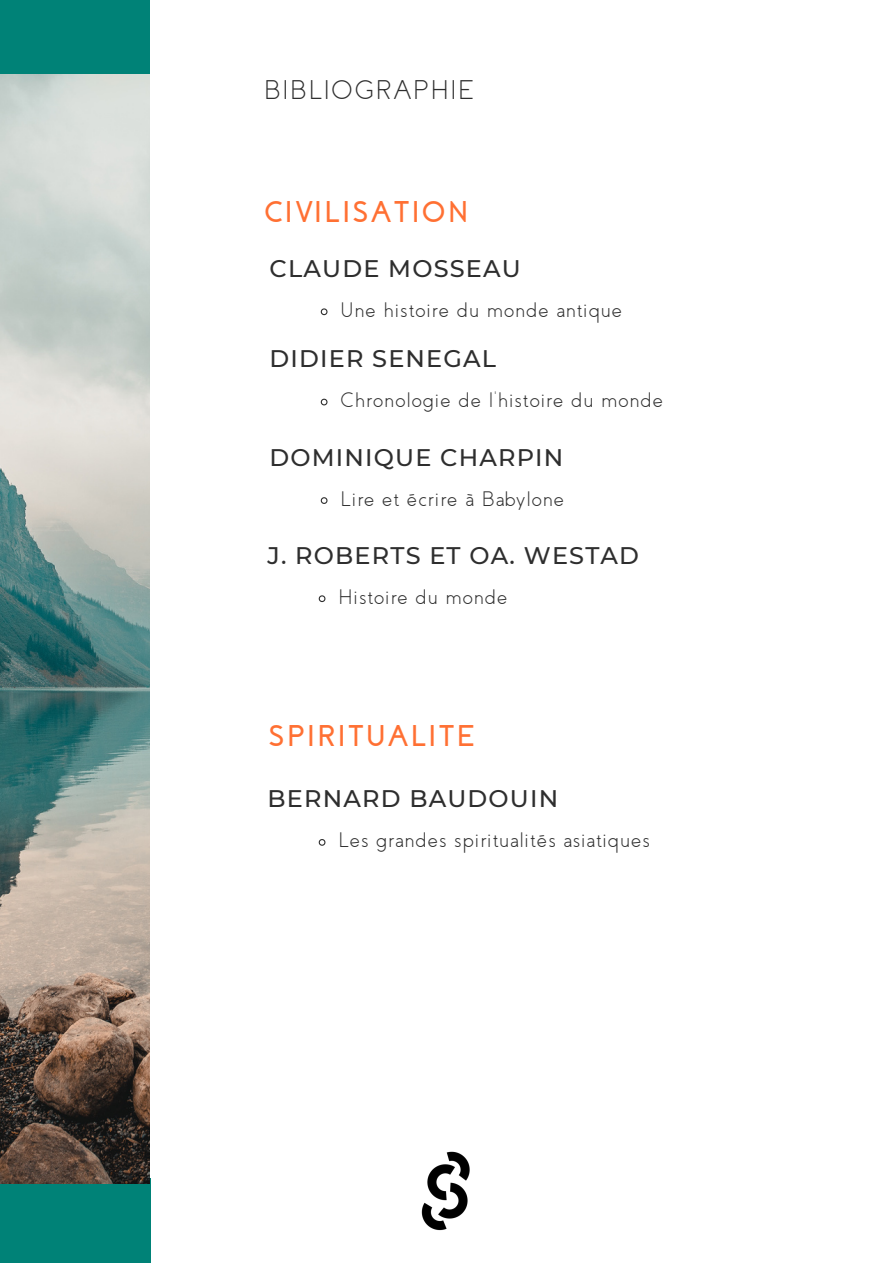
<style>
.page{position:relative;width:893px;height:1264px;background:#fff}
.page>*{position:absolute;margin:0;border:0;box-sizing:border-box;transform-origin:0 0}
.t1{font:700 30px "Coves";letter-spacing:.08em;color:#ff7033}
.t2{font:300 27px "Coves";letter-spacing:.085em;color:#2e2e2e}
.t3{font:500 24px "Montserrat";letter-spacing:.05em;color:#2e2e2e}
.t4{font:300 21px "Coves";letter-spacing:.065em;color:#2e2e2e}
</style>
<div class="page">
<div style="left:0;top:0;width:150px;height:82px;background:#008277"></div>
<div style="left:0;top:1177px;width:150px;height:85px;background:#008277"></div>
<svg style="left:320px;top:308px;width:8px;height:8px"></svg>
<svg style="left:320px;top:398px;width:8px;height:8px"></svg>
<svg style="left:320px;top:497px;width:8px;height:7px"></svg>
<svg style="left:318px;top:595px;width:8px;height:8px"></svg>
<img style="left:0;top:75px;width:150px;height:1108px">
<svg style="left:318px;top:839px;width:8px;height:7px"></svg>
<img style="left:421px;top:1151px;width:49px;height:80px">
<p class="t2" style="left:264px;top:76px;width:210px">BIBLIOGRAPHIE</p>
<h1 class="t1" style="left:264px;top:196px;width:206px">CIVILISATION</h1>
<p class="t3" style="left:269px;top:253px;width:253px">CLAUDE MOSSEAU</p>
<p class="t4" style="left:341px;top:299px;width:283px">Une histoire du monde antique</p>
<p class="t3" style="left:269px;top:344px;width:228px">DIDIER SENEGAL</p>
<p class="t4" style="left:341px;top:389px;width:323px">Chronologie de l’histoire du monde</p>
<p class="t3" style="left:269px;top:442px;width:295px">DOMINIQUE CHARPIN</p>
<p class="t4" style="left:341px;top:488px;width:224px">Lire et écrire à Babylone</p>
<p class="t3" style="left:267px;top:540px;width:373px">J. ROBERTS ET OA. WESTAD</p>
<p class="t4" style="left:339px;top:586px;width:170px">Histoire du monde</p>
<h1 class="t1" style="left:268px;top:721px;width:207px">SPIRITUALITE</h1>
<p class="t3" style="left:267px;top:784px;width:292px">BERNARD BAUDOUIN</p>
<p class="t4" style="left:339px;top:829px;width:312px">Les grandes spiritualités asiatiques</p>
</div>
